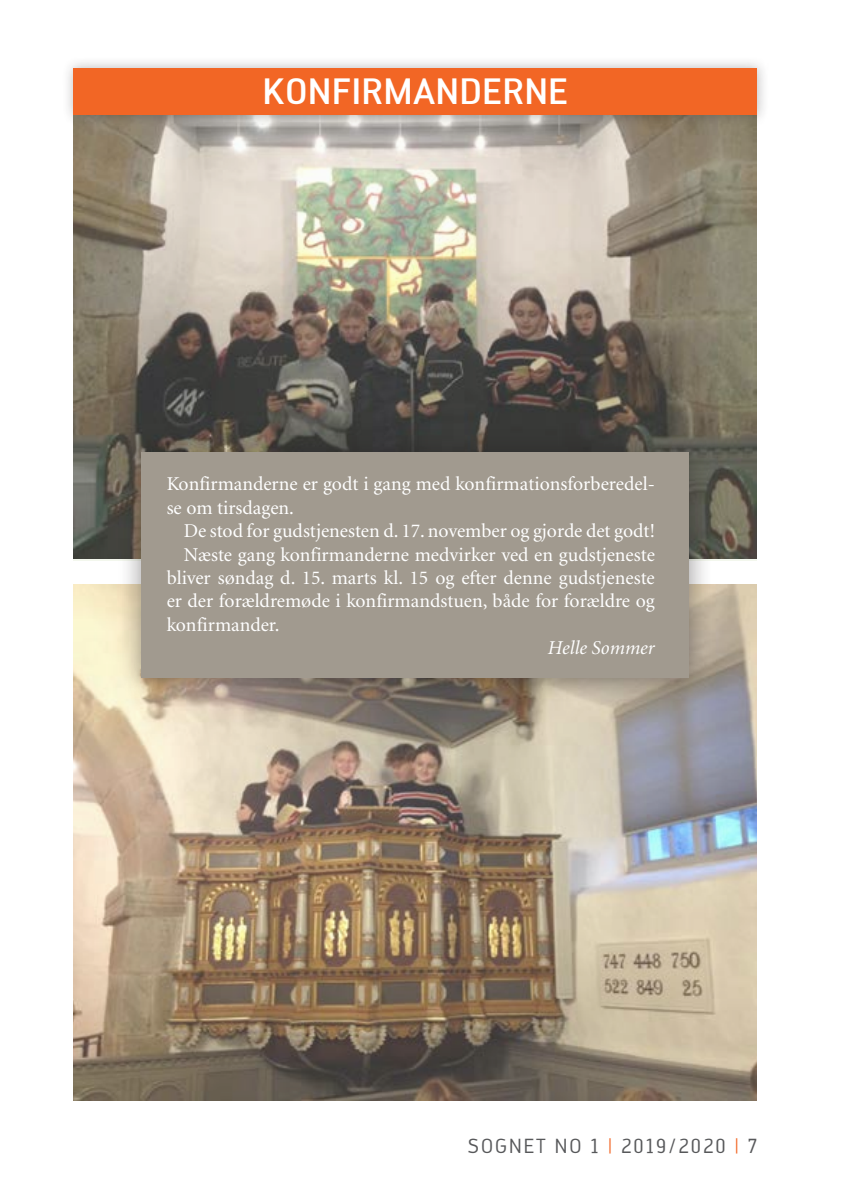
<style>
.page{position:relative;width:842px;height:1191px;background:#fff}
.page>*{position:absolute;margin:0;border:0;box-sizing:border-box;transform-origin:0 0}
.t1{font:500 36px "Engel";letter-spacing:.025em;color:#fff;scale:.95 1}
.t2{font:20px "Engel";letter-spacing:.1em;color:#57585a}
.Brødtxt_m_indr{font:19.6px/23.4px "Minion";color:#fff;text-align:justify}
.Brødtxt_u_indr{font:19.6px/23.4px "Minion";color:#fff}
.Brødtxt_m_indr-2{font:italic 19.6px "Minion";color:#fff}
.s1{color:#f26625}
</style>
<div class="page">
<img style="left:74px;top:127px;width:683px;height:432px">
<img style="left:74px;top:584px;width:683px;height:516px">
<div style="left:61px;top:56px;width:708px;height:71px;background:#231f20;opacity:.3"></div>
<div style="left:74px;top:68px;width:683px;height:47px;background:#f26625"></div>
<div style="left:117px;top:427px;width:597px;height:276px;background:#231f20;opacity:.5"></div>
<div style="left:142px;top:452px;width:547px;height:225px;background:#a19a8f"></div>
<p class="t1" style="left:263px;top:71px;width:323px">KONFIRMANDERNE</p>
<p class="Brødtxt_u_indr" style="left:167px;top:473px;width:490px">Konfirmanderne er godt i gang med konfirmationsforberedel&shy;se om tirsdagen.</p>
<p class="Brødtxt_m_indr" style="left:184px;top:520px;width:473px">De stod for gudstjenesten d. 17. november og gjorde det godt!</p>
<p class="Brødtxt_m_indr" style="left:167px;top:543px;width:490px;text-indent:17px">Næste gang konfirmanderne medvirker ved en gudstjeneste bliver søndag d. 15. marts kl. 15 og efter denne gudstjeneste er der forældremøde i konfirmandstuen, både for forældre og konfirmander.</p>
<p class="Brødtxt_m_indr-2" style="left:548px;top:638px;width:108px">Helle Sommer</p>
<p class="t2" style="left:468px;top:1134px;width:290px">SOGNET NO 1 <span class="s1">|</span> 2019/2020 <span class="s1">|</span> 7</p>
</div>
